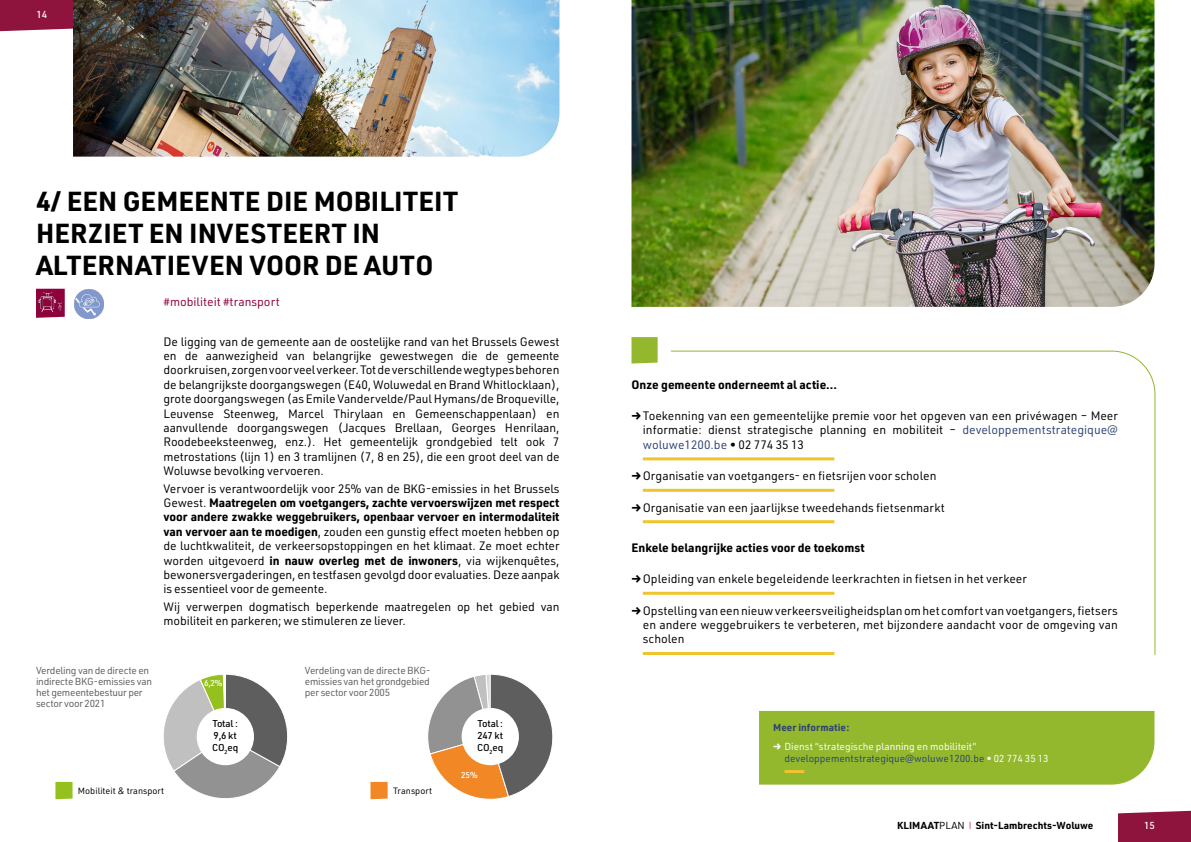
<style>
.page{position:relative;width:1191px;height:842px;background:#fff}
.page>*{position:absolute;margin:0;border:0;box-sizing:border-box;transform-origin:0 0}
.t1{font:700 27px/32.4px "URWDIN";color:#000}
.t2{font:12px/14.4px "URWDIN";color:#000;text-align:justify}
.t3{font:700 12px "URWDIN";color:#000}
.t4{font:12px "URWDIN";color:#8f023d}
.t5{font:10px/11px "URWDIN";letter-spacing:-.025em;color:#5f5e5e}
.t6{font:10px/12px "URWDIN";color:#fff}
.t7{font:700 10px "URWDIN";color:#000}
.t8{font:700 10px "URWDIN";color:#2e4375}
.t9{font:500 10px "URWDIN";color:#fff}
.t10{font:500 9.8px/11.8px "URWDIN";letter-spacing:-.02em;color:#000}
.t11{font:9px "URWDIN";color:#000}
.t12{font:500 8.4px "URWDIN";color:#fff}
.s1{font-weight:700}
.s2{font-weight:900}
.s3{color:#2e4375}
.s4{font-weight:400}
.s5{font-weight:300;color:#ab1852}
</style>
<div class="page">
<div style="left:0;top:0;width:73px;height:31px;background:#8e143e"></div>
<div style="left:1118px;top:811px;width:73px;height:31px;background:#8e143e"></div>
<img style="left:73px;top:0;width:486px;height:157px">
<svg style="left:670px;top:350px;width:485px;height:305px"></svg>
<hr style="left:643px;top:457px;width:191px;height:3px;background:#efc42c">
<hr style="left:643px;top:489px;width:191px;height:3px;background:#efc42c">
<hr style="left:643px;top:520px;width:191px;height:3px;background:#efc42c">
<hr style="left:643px;top:592px;width:191px;height:3px;background:#efc42c">
<hr style="left:643px;top:652px;width:191px;height:3px;background:#efc42c">
<div style="left:759px;top:711px;width:395px;height:74px;background:#93b82e"></div>
<hr style="left:784px;top:770px;width:20px;height:3px;background:#efc42c">
<img style="left:631px;top:0;width:523px;height:307px">
<svg style="left:631px;top:337px;width:26px;height:26px"></svg>
<svg style="left:55px;top:782px;width:18px;height:17px"></svg>
<svg style="left:370px;top:782px;width:17px;height:17px"></svg>
<svg style="left:163px;top:674px;width:125px;height:124px"></svg>
<div style="left:197px;top:708px;width:57px;height:57px;background:#fff;border-radius:50%"></div>
<svg style="left:428px;top:674px;width:125px;height:126px"></svg>
<div style="left:461px;top:708px;width:58px;height:57px;background:#fff;border-radius:50%"></div>
<img style="left:74px;top:289px;width:30px;height:30px">
<svg style="left:36px;top:289px;width:29px;height:29px"></svg>
<img style="left:39px;top:289px;width:23px;height:26px">
<p class="t9" style="left:36px;top:8px;width:12px">14</p>
<h1 class="t1" style="left:36px;top:184px;width:424px">4/ EEN GEMEENTE DIE MOBILITEIT<br>HERZIET EN INVESTEERT IN<br>ALTERNATIEVEN VOOR DE AUTO</h1>
<p class="t4" style="left:163px;top:294px;width:118px">#mobiliteit #transport</p>
<p class="t2" style="left:163px;top:334px;width:397px">De ligging van de gemeente aan de oostelijke rand van het Brussels Gewest en de aanwezigheid van belangrijke gewestwegen die de gemeente doorkruisen, zorgen voor veel verkeer. Tot de verschillende wegtypes behoren de belangrijkste doorgangswegen (E40, Woluwedal en Brand Whitlocklaan), grote doorgangswegen (as Emile Vandervelde/Paul Hymans/de Broqueville, Leuvense Steenweg, Marcel Thirylaan en Gemeenschappenlaan) en aanvullende doorgangswegen (Jacques Brellaan, Georges Henrilaan, Roodebeeksteenweg, enz.). Het gemeentelijk grondgebied telt ook 7 metrostations (lijn 1) en 3 tramlijnen (7, 8 en 25), die een groot deel van de Woluwse bevolking vervoeren.</p>
<p class="t2" style="left:163px;top:481px;width:397px">Vervoer is verantwoordelijk voor 25% van de BKG-emissies in het Brussels Gewest. <span class="s1">Maatregelen om voetgangers, zachte vervoerswijzen met respect voor andere zwakke weggebruikers, openbaar vervoer en intermodaliteit van vervoer aan te moedigen</span>, zouden een gunstig effect moeten hebben op de luchtkwaliteit, de verkeersopstoppingen en het klimaat. Ze moet echter worden uitgevoerd <span class="s1">in nauw overleg met de inwoners</span>, via wijkenquêtes, bewonersvergaderingen, en testfasen gevolgd door evaluaties. Deze aanpak is essentieel voor de gemeente.</p>
<p class="t2" style="left:163px;top:599px;width:397px">Wij verwerpen dogmatisch beperkende maatregelen op het gebied van mobiliteit en parkeren; we stimuleren ze liever.</p>
<p class="t5" style="left:36px;top:664px;width:118px">Verdeling van de directe en indirecte BKG-emissies van het gemeentebestuur per sector voor 2021</p>
<p class="t5" style="left:305px;top:664px;width:127px;text-align:justify">Verdeling van de directe BKG&shy;emissies van het grondgebied per sector voor 2005</p>
<p class="t12" style="left:204px;top:677px;width:20px">6,2%</p>
<p class="t10" style="left:212px;top:717px;width:28px">Total :<br>9,6 kt<br>CO<sub>2</sub>eq</p>
<p class="t11" style="left:78px;top:785px;width:88px">Mobiliteit &amp; transport</p>
<p class="t11" style="left:393px;top:785px;width:40px">Transport</p>
<p class="t10" style="left:477px;top:717px;width:28px;text-align:justify">Total :<br>247 kt CO<sub>2</sub>eq</p>
<p class="t12" style="left:461px;top:769px;width:18px">25%</p>
<p class="t3" style="left:631px;top:376px;width:207px">Onze gemeente onderneemt al actie...</p>
<p class="t2" style="left:643px;top:408px;width:476px;text-indent:-11px"><span class="s2">→</span> Toekenning van een gemeentelijke premie voor het opgeven van een privéwagen – Meer informatie: dienst strategische planning en mobiliteit – <span class="s3">developpementstrategique@ woluwe1200.be</span> • 02 774 35 13</p>
<p class="t2" style="left:631px;top:468px;width:306px"><span class="s2">→</span> Organisatie van voetgangers- en fietsrijen voor scholen</p>
<p class="t2" style="left:631px;top:500px;width:315px"><span class="s2">→</span> Organisatie van een jaarlijkse tweedehands fietsenmarkt</p>
<p class="t3" style="left:631px;top:539px;width:235px">Enkele belangrijke acties voor de toekomst</p>
<p class="t2" style="left:631px;top:571px;width:397px"><span class="s2">→</span> Opleiding van enkele begeleidende leerkrachten in fietsen in het verkeer</p>
<p class="t2" style="left:643px;top:603px;width:476px;text-indent:-11px"><span class="s2">→</span> Opstelling van een nieuw verkeersveiligheidsplan om het comfort van voetgangers, fietsers en andere weggebruikers te verbeteren, met bijzondere aandacht voor de omgeving van scholen</p>
<p class="t8" style="left:773px;top:721px;width:78px">Meer informatie:</p>
<p class="t6" style="left:784px;top:740px;width:265px;text-indent:-11px"><span class="s2">→</span> Dienst “strategische planning en mobiliteit” <span class="s3">developpementstrategique@woluwe1200.be</span> • 02 774 35 13</p>
<p class="t7" style="left:897px;top:819px;width:198px">KLIMAAT<span class="s4">PLAN</span> <span class="s5">I</span> Sint-Lambrechts-Woluwe</p>
<p class="t9" style="left:1144px;top:819px;width:12px">15</p>
</div>
